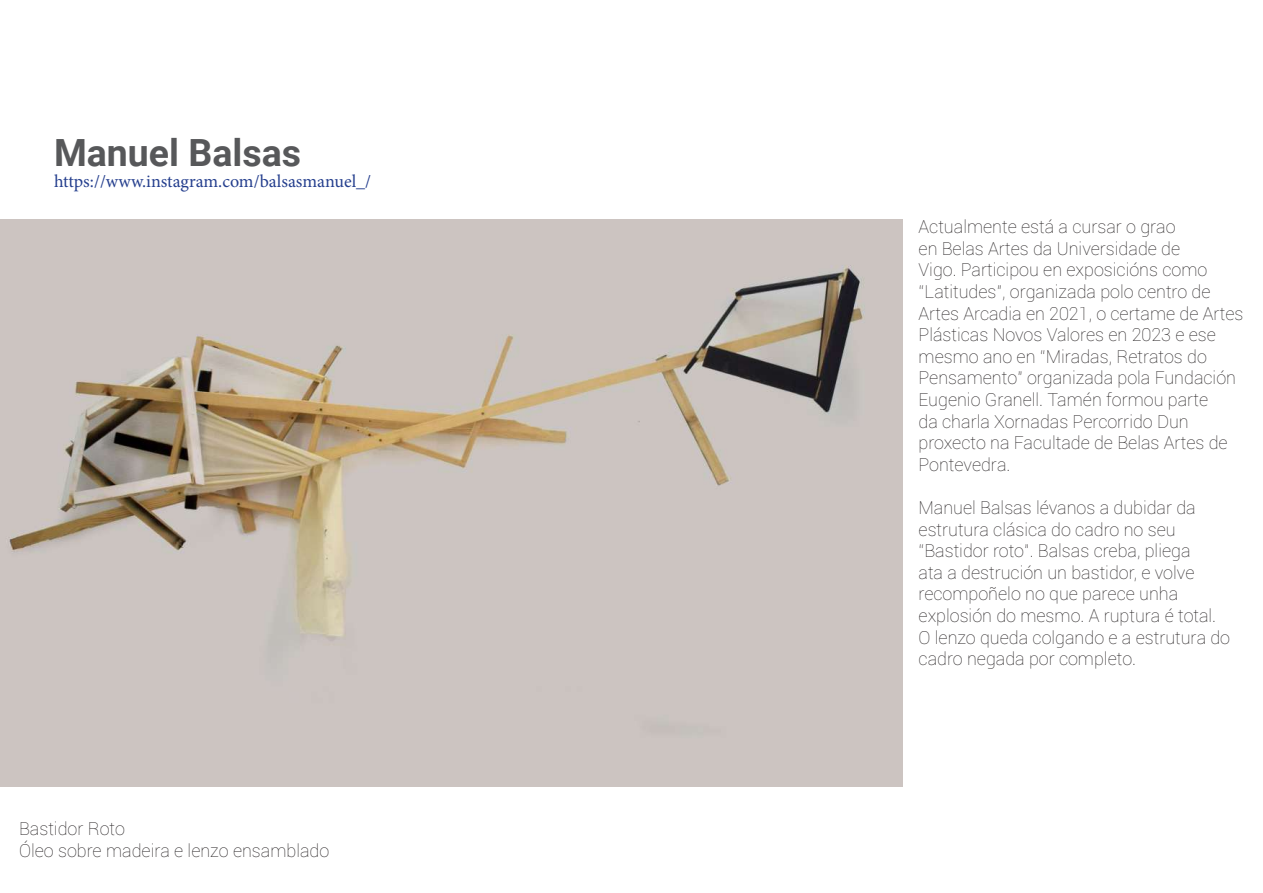
<style>
.page{position:relative;width:1263px;height:893px;background:#fff}
.page>*{position:absolute;margin:0;border:0;box-sizing:border-box;transform-origin:0 0}
.t1{font:700 37.5px "Roboto";color:#57585a}
.t2{font:100 18px/21.6px "Roboto";color:#231f20}
.t3{font:18px "Minion Pro";letter-spacing:-.005em;color:#253f8e}
</style>
<div class="page">
<img style="left:0;top:220px;width:902px;height:567px">
<h1 class="t1" style="left:54px;top:127px;width:249px">Manuel Balsas</h1>
<p class="t3" style="left:54px;top:170px;width:319px">https://www.instagram.com/balsasmanuel_/</p>
<p class="t2" style="left:19px;top:817px;width:312px">Bastidor Roto<br>Óleo sobre madeira e lenzo ensamblado</p>
<p class="t2" style="left:918px;top:215px;width:326px">Actualmente está a cursar o grao<br>en Belas Artes da Universidade de<br>Vigo. Participou en exposicións como “Latitudes”, organizada polo centro de Artes Arcadia en 2021, o certame de Artes Plásticas Novos Valores en 2023 e ese mesmo ano en “Miradas, Retratos do Pensamento” organizada pola Fundación Eugenio Granell. Tamén formou parte<br>da charla Xornadas Percorrido Dun proxecto na Facultade de Belas Artes de Pontevedra.</p>
<p class="t2" style="left:918px;top:496px;width:313px">Manuel Balsas lévanos a dubidar da estrutura clásica do cadro no seu “Bastidor roto”. Balsas creba, pliega<br>ata a destrución un bastidor, e volve recompoñelo no que parece unha explosión do mesmo. A ruptura é total.<br>O lenzo queda colgando e a estrutura do cadro negada por completo.</p>
</div>
